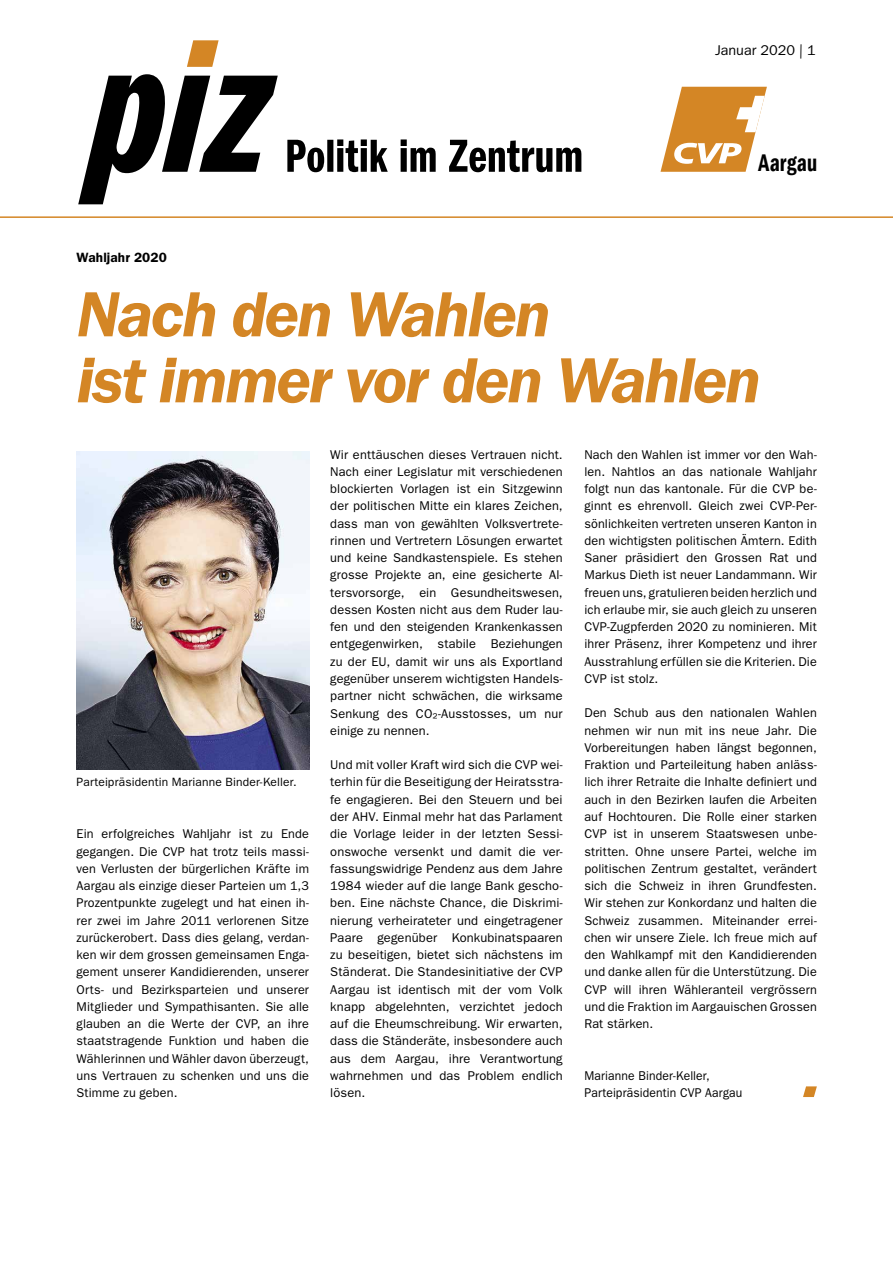
<style>
.page{position:relative;width:893px;height:1263px;background:#fff}
.page>*{position:absolute;margin:0;border:0;box-sizing:border-box;transform-origin:0 0}
.t1{font:italic 600 66px/66px "Franklin Gothic";letter-spacing:-.035em;color:#d48625}
.t2{font:600 condensed 24.75px "Franklin Gothic";letter-spacing:.015em;color:#000;scale:.86 1}
.t3{font:14.25px "Franklin Gothic LT";color:#000}
.t4{font:600 13.5px "Franklin Gothic LT";letter-spacing:.01em;color:#000}
.t5{font:12.75px/17.2px "Franklin Gothic LT";letter-spacing:.01em;color:#000;text-align:justify}
.t6{font:12.75px/17.2px "Franklin Gothic LT";letter-spacing:.01em;color:#000;scale:.95 1}
.t7{font:12px "Franklin Gothic LT";letter-spacing:.01em;color:#000}
</style>
<div class="page">
<svg style="left:803px;top:1086px;width:14px;height:11px"></svg>
<svg style="left:660px;top:87px;width:107px;height:85px"></svg>
<svg style="left:78px;top:74px;width:503px;height:130px"></svg>
<hr style="left:0;top:216px;width:893px;height:2px;background:#d48625">
<svg style="left:187px;top:40px;width:32px;height:27px"></svg>
<img style="left:77px;top:451px;width:232px;height:318px">
<p class="t3" style="left:715px;top:42px;width:102px">Januar 2020 | 1</p>
<h2 class="t2" style="left:758px;top:146px;width:70px">Aargau</h2>
<p class="t4" style="left:77px;top:249px;width:92px">Wahljahr 2020</p>
<h1 class="t1" style="left:77px;top:281px;width:686px">Nach den Wahlen<br>ist immer vor den Wahlen</h1>
<p class="t7" style="left:77px;top:775px;width:222px">Parteipräsidentin Marianne Binder-Keller.</p>
<p class="t5" style="left:77px;top:825px;width:234px">Ein erfolgreiches Wahljahr ist zu Ende gegangen. Die CVP hat trotz teils massi&shy;ven Verlusten der bürgerlichen Kräfte im Aargau als einzige dieser Parteien um 1,3<br>Prozentpunkte zugelegt und hat einen ih&shy;rer zwei im Jahre 2011 verlorenen Sitze zurückerobert. Dass dies gelang, verdan&shy;ken wir dem grossen gemeinsamen Enga&shy;gement unserer Kandidierenden, unserer Orts- und Bezirksparteien und unserer Mitglieder und Sympathisanten. Sie alle glauben an die Werte der CVP, an ihre staatstragende Funktion und haben die Wählerinnen und Wähler davon überzeugt, uns Vertrauen zu schenken und uns die Stimme zu geben.</p>
<p class="t5" style="left:330px;top:446px;width:234px">Wir enttäuschen dieses Vertrauen nicht.<br>Nach einer Legislatur mit verschiedenen blockierten Vorlagen ist ein Sitzgewinn der politischen Mitte ein klares Zeichen, dass man von gewählten Volksvertrete&shy;rinnen und Vertretern Lösungen erwartet und keine Sandkastenspiele. Es stehen grosse Projekte an, eine gesicherte Al&shy;tersvorsorge, ein Gesundheitswesen, dessen Kosten nicht aus dem Ruder lau&shy;fen und den steigenden Krankenkassen entgegenwirken, stabile Beziehungen zu der EU, damit wir uns als Exportland gegenüber unserem wichtigsten Handels&shy;partner nicht schwächen, die wirksame Senkung des CO²-Ausstosses, um nur einige zu nennen.</p>
<p class="t5" style="left:330px;top:756px;width:234px">Und mit voller Kraft wird sich die CVP wei&shy;terhin für die Beseitigung der Heiratsstra&shy;fe engagieren. Bei den Steuern und bei der AHV. Einmal mehr hat das Parlament die Vorlage leider in der letzten Sessi&shy;onswoche versenkt und damit die ver&shy;fassungswidrige Pendenz aus dem Jahre 1984 wieder auf die lange Bank gescho&shy;ben. Eine nächste Chance, die Diskrimi&shy;nierung verheirateter und eingetragener Paare gegenüber Konkubinatspaaren zu beseitigen, bietet sich nächstens im Ständerat. Die Standesinitiative der CVP Aargau ist identisch mit der vom Volk knapp abgelehnten, verzichtet jedoch auf die Eheumschreibung. Wir erwarten, dass die Ständeräte, insbesondere auch aus dem Aargau, ihre Verantwortung wahrnehmen und das Problem endlich lösen.</p>
<p class="t5" style="left:584px;top:446px;width:234px">Nach den Wahlen ist immer vor den Wah&shy;len. Nahtlos an das nationale Wahljahr folgt nun das kantonale. Für die CVP be&shy;ginnt es ehrenvoll. Gleich zwei CVP-Per&shy;sönlichkeiten vertreten unseren Kanton in den wichtigsten politischen Ämtern. Edith Saner präsidiert den Grossen Rat und Markus Dieth ist neuer Landammann. Wir freuen uns, gratulieren beiden herzlich und ich erlaube mir, sie auch gleich zu unseren CVP-Zugpferden 2020 zu nominieren. Mit ihrer Präsenz, ihrer Kompetenz und ihrer Ausstrahlung erfüllen sie die Kriterien. Die CVP ist stolz.</p>
<p class="t5" style="left:584px;top:705px;width:234px">Den Schub aus den nationalen Wahlen nehmen wir nun mit ins neue Jahr. Die Vorbereitungen haben längst begonnen, Fraktion und Parteileitung haben anläss&shy;lich ihrer Retraite die Inhalte definiert und auch in den Bezirken laufen die Arbeiten auf Hochtouren. Die Rolle einer starken CVP ist in unserem Staatswesen unbe&shy;stritten. Ohne unsere Partei, welche im politischen Zentrum gestaltet, verändert sich die Schweiz in ihren Grundfesten.<br>Wir stehen zur Konkordanz und halten die Schweiz zusammen. Miteinander errei&shy;chen wir unsere Ziele. Ich freue mich auf den Wahlkampf mit den Kandidierenden und danke allen für die Unterstützung. Die CVP will ihren Wähleranteil vergrössern und die Fraktion im Aargauischen Grossen Rat stärken.</p>
<p class="t6" style="left:584px;top:1067px;width:168px">Marianne Binder-Keller,<br>Parteipräsidentin CVP Aargau</p>
</div>
